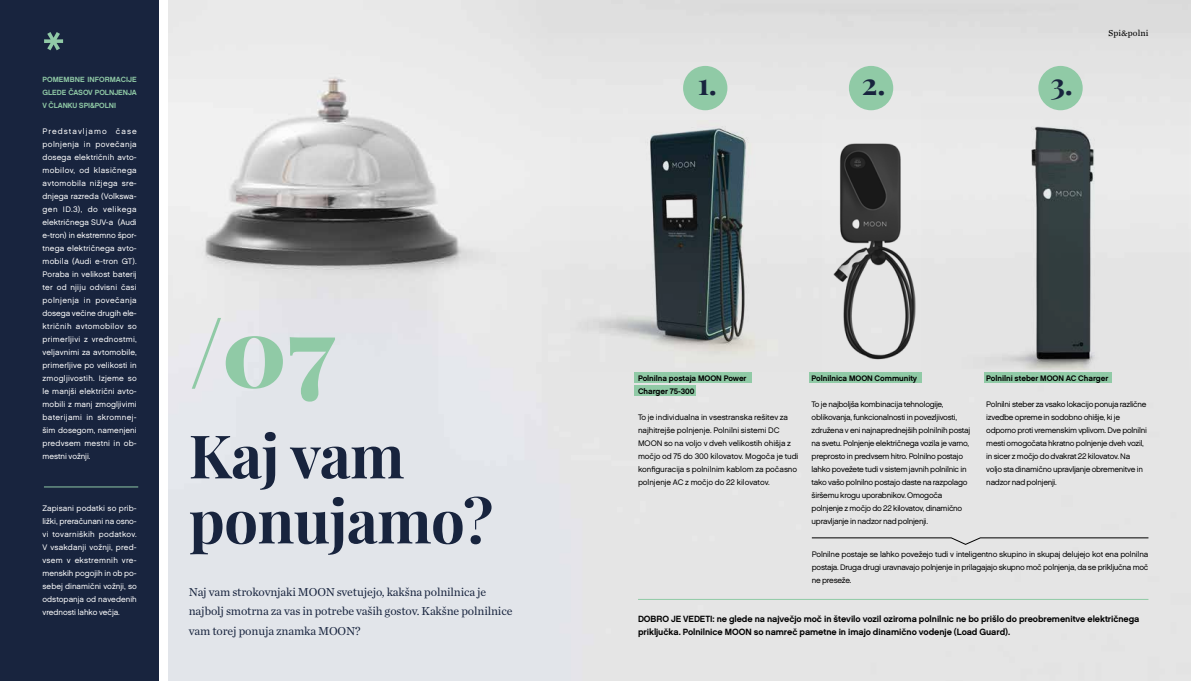
<style>
.page{position:relative;width:1191px;height:681px;background:#fff}
.page>*{position:absolute;margin:0;border:0;box-sizing:border-box;transform-origin:0 0}
.t1{font:900 96.1px "Playfair Display";color:#90caa6}
.t2{font:700 60px/65px "Playfair Display";letter-spacing:-.01em;color:#18243e}
.t3{font:700 30px "Playfair Display";color:#18243e}
.t4{font:12px/19.5px "Chronicle Text G1";letter-spacing:-.01em;color:#18243e}
.t5{font:9px/13px "Chalet New York Nineteen Sixty";letter-spacing:-.005em;color:#000}
.t6{font:9px "Chronicle Text G2";letter-spacing:.01em;color:#000}
.t7{font:8px/13px "Chalet London Nineteen Sixty";letter-spacing:-.03em;color:#000}
.t8{font:8px/13px "Chalet London Nineteen Sixty";letter-spacing:.005em;color:#fff;text-align:justify}
.t9{font:8px/13px "Chalet London Nineteen Sixty";letter-spacing:-.005em;color:#000}
.t10{font:8px/13px "Chalet New York Nineteen Sixty";letter-spacing:-.005em;color:#000}
.t11{font:7.5px/13px "Chalet New York Nineteen Sixty";letter-spacing:-.005em;color:#90caa6;text-align:justify}
</style>
<div class="page">
<img style="left:169px;top:0;width:1022px;height:680px">
<div style="left:0;top:0;width:159px;height:680px;background:#18243e"></div>
<img style="left:742px;top:133px;width:259px;height:259px">
<img style="left:570px;top:121px;width:251px;height:250px">
<img style="left:922px;top:103px;width:266px;height:266px">
<div style="left:683px;top:66px;width:44px;height:44px;background:#90caa6;border-radius:50%"></div>
<div style="left:849px;top:66px;width:44px;height:44px;background:#90caa6;border-radius:50%"></div>
<div style="left:1038px;top:66px;width:44px;height:44px;background:#90caa6;border-radius:50%"></div>
<hr style="left:638px;top:598px;width:510px;height:1px;background:#90caa6">
<hr style="left:44px;top:486px;width:94px;height:1px;background:#8fc9a6">
<div style="left:634px;top:372px;width:117px;height:11px;background:#90caa6"></div>
<div style="left:809px;top:372px;width:112px;height:11px;background:#90caa6"></div>
<div style="left:984px;top:372px;width:127px;height:11px;background:#90caa6"></div>
<div style="left:634px;top:385px;width:62px;height:11px;background:#90caa6"></div>
<svg style="left:44px;top:32px;width:19px;height:18px"></svg>
<svg style="left:811px;top:536px;width:338px;height:9px;background:#cbcbcb"></svg>
<p class="t11" style="left:43px;top:72px;width:96px">POMEMBNE INFORMACIJE GLEDE ČASOV POLNJENJA V ČLANKU SPI&amp;POLNI</p>
<p class="t8" style="left:43px;top:124px;width:96px">Predstavljamo čase polnjenja in povečanja dosega električnih avto&shy;mobilov, od klasičnega avtomobila nižjega sre&shy;dnjega razreda (Volkswa&shy;gen ID.3), do velikega električnega SUV-a (Audi e-tron) in ekstremno špor&shy;tnega električnega avto&shy;mobila (Audi e-tron GT).<br>Poraba in velikost baterij ter od njiju odvisni časi polnjenja in povečanja dosega večine drugih ele&shy;ktričnih avtomobilov so primerljivi z vrednostmi, veljavnimi za avtomobile, primerljive po velikosti in zmogljivostih. Izjeme so le manjši električni avto&shy;mobili z manj zmogljivimi baterijami in skromnej&shy;šim dosegom, namenjeni predvsem mestni in ob&shy;mestni vožnji.</p>
<p class="t8" style="left:43px;top:501px;width:96px">Zapisani podatki so prib&shy;ližki, preračunani na osno&shy;vi tovarniških podatkov.<br>V vsakdanji vožnji, pred&shy;vsem v ekstremnih vre&shy;menskih pogojih in ob po&shy;sebej dinamični vožnji, so odstopanja od navedenih vrednosti lahko večja.</p>
<h1 class="t1" style="left:189px;top:275px;width:147px">/07</h1>
<h2 class="t2" style="left:189px;top:418px;width:306px">Kaj vam ponujamo?</h2>
<h3 class="t4" style="left:189px;top:581px;width:325px">Naj vam strokovnjaki MOON svetujejo, kakšna polnilnica je najbolj smotrna za vas in potrebe vaših gostov. Kakšne polnilnice vam torej ponuja znamka MOON?</h3>
<h3 class="t3" style="left:697px;top:60px;width:21px">1.</h3>
<h3 class="t3" style="left:862px;top:60px;width:25px">2.</h3>
<h3 class="t3" style="left:1050px;top:60px;width:24px">3.</h3>
<p class="t6" style="left:1108px;top:26px;width:41px">Spi&amp;polni</p>
<p class="t10" style="left:638px;top:371px;width:110px">Polnilna postaja MOON Power<br>Charger 75-300</p>
<p class="t9" style="left:638px;top:410px;width:162px">To je individualna in vsestranska rešitev za najhitrejše polnjenje. Polnilni sistemi DC MOON so na voljo v dveh velikostih ohišja z močjo od 75 do 300 kilovatov. Mogoča je tudi konfiguracija s polnilnim kablom za počasno polnjenje AC z močjo do 22 kilovatov.</p>
<p class="t10" style="left:811px;top:371px;width:107px">Polnilnica MOON Community</p>
<p class="t7" style="left:811px;top:397px;width:160px">To je najboljša kombinacija tehnologije, oblikovanja, funkcionalnosti in povezljivosti, združena v eni najnaprednejših polnilnih postaj na svetu. Polnjenje električnega vozila je varno, preprosto in predvsem hitro. Polnilno postajo lahko povežete tudi v sistem javnih polnilnic in tako vašo polnilno postajo daste na razpolago širšemu krogu uporabnikov. Omogoča polnjenje z močjo do 22 kilovatov, dinamično upravljanje in nadzor nad polnjenji.</p>
<p class="t10" style="left:986px;top:371px;width:123px">Polnilni steber MOON AC Charger</p>
<p class="t7" style="left:986px;top:397px;width:162px">Polnilni steber za vsako lokacijo ponuja različne izvedbe opreme in sodobno ohišje, ki je odporno proti vremenskim vplivom. Dve polnilni mesti omogočata hkratno polnjenje dveh vozil, in sicer z močjo do dvakrat 22 kilovatov. Na voljo sta dinamično upravljanje obremenitve in nadzor nad polnjenji.</p>
<p class="t7" style="left:812px;top:547px;width:338px;text-align:justify">Polnilne postaje se lahko povežejo tudi v inteligentno skupino in skupaj delujejo kot ena polnilna postaja. Druga drugi uravnavajo polnjenje in prilagajajo skupno moč polnjenja, da se priključna moč ne preseže.</p>
<p class="t5" style="left:638px;top:611px;width:503px">DOBRO JE VEDETI: ne glede na največjo moč in število vozil oziroma polnilnic ne bo prišlo do preobremenitve električnega priključka. Polnilnice MOON so namreč pametne in imajo dinamično vodenje (Load Guard).</p>
</div>
